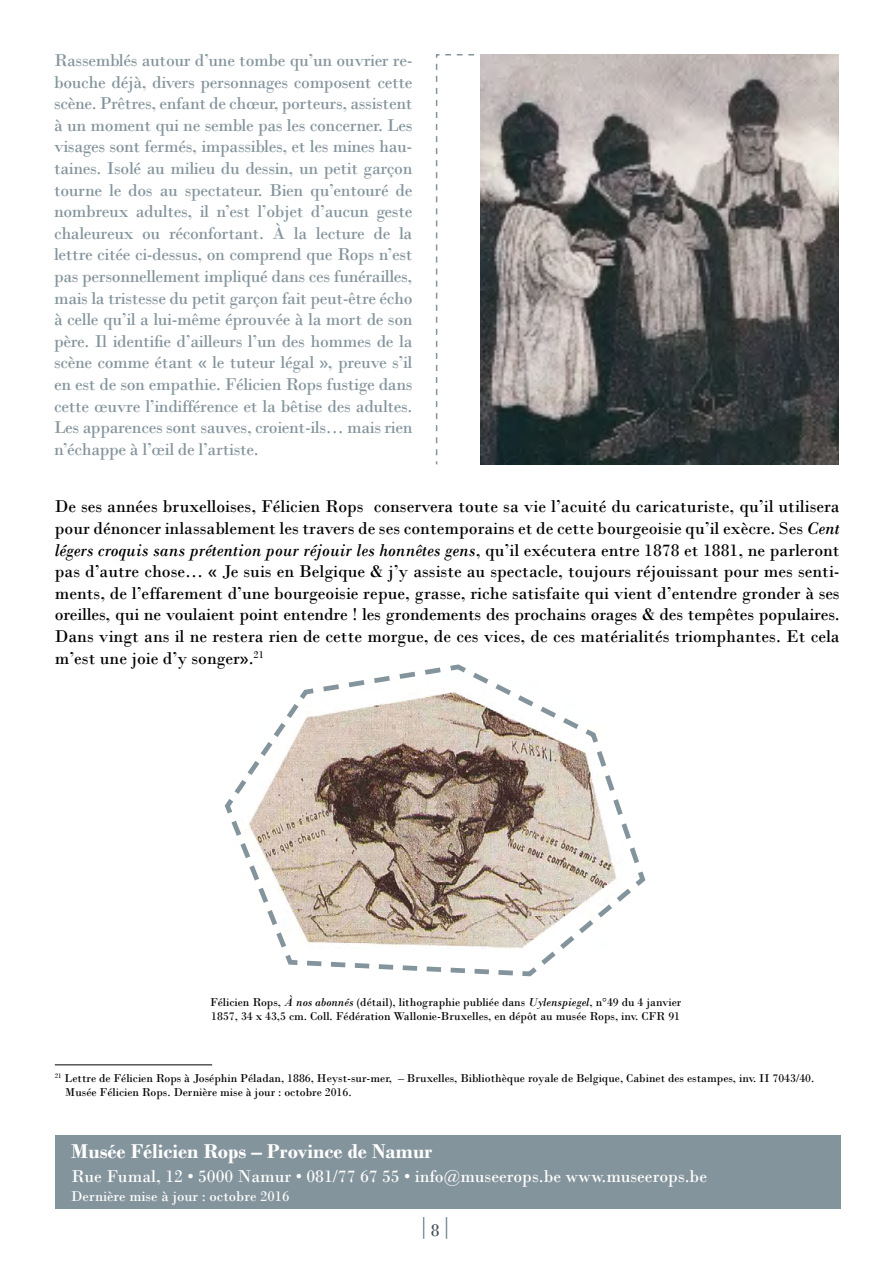
<style>
.page{position:relative;width:893px;height:1263px;background:#fff}
.page>*{position:absolute;margin:0;border:0;box-sizing:border-box;transform-origin:0 0}
.t1{font:700 21px "Bodoni";color:#fff}
.t2{font:18px/21.6px "Bodoni";letter-spacing:-.02em;color:#84949c;text-align:justify}
.t3{font:18px/21.6px "Bodoni";color:#000;text-align:justify}
.t4{font:18px "Bodoni";color:#fff}
.t5{font:18px "Bodoni";color:#465056}
.t6{font:15px "Bodoni";color:#fff}
.t7{font:12px/13.5px "Bodoni";color:#000}
.s1{font-style:italic}
</style>
<div class="page">
<svg style="left:423px;top:1217px;width:1px;height:22px"></svg>
<svg style="left:446px;top:1217px;width:1px;height:22px"></svg>
<hr style="left:55px;top:1064px;width:157px;height:1px;background:#000">
<svg style="left:224px;top:664px;width:422px;height:313px"></svg>
<svg style="left:435px;top:54px;width:61px;height:411px"></svg>
<img style="left:481px;top:54px;width:358px;height:410px">
<div style="left:55px;top:1135px;width:785px;height:74px;background:#84949c"></div>
<p class="t2" style="left:54px;top:49px;width:360px">Rassemblés autour d’une tombe qu’un ouvrier re&shy;bouche déjà, divers personnages composent cette scène. Prêtres, enfant de chœur, porteurs, assistent à un moment qui ne semble pas les concerner. Les visages sont fermés, impassibles, et les mines hau&shy;taines. Isolé au milieu du dessin, un petit garçon tourne le dos au spectateur. Bien qu’entouré de nombreux adultes, il n’est l’objet d’aucun geste chaleureux ou réconfortant. À la lecture de la lettre citée ci-dessus, on comprend que Rops n’est pas personnellement impliqué dans ces funérailles, mais la tristesse du petit garçon fait peut-être écho à celle qu’il a lui-même éprouvée à la mort de son père. Il identifie d’ailleurs l’un des hommes de la scène comme étant « le tuteur légal », preuve s’il en est de son empathie. Félicien Rops fustige dans cette œuvre l’indifférence et la bêtise des adultes.<br>Les apparences sont sauves, croient-ils… mais rien n’échappe à l’œil de l’artiste.</p>
<p class="t3" style="left:55px;top:496px;width:786px">De ses années bruxelloises, Félicien Rops conservera toute sa vie l’acuité du caricaturiste, qu’il utilisera pour dénoncer inlassablement les travers de ses contemporains et de cette bourgeoisie qu’il exècre. Ses <span class="s1">Cent légers croquis sans prétention pour réjouir les honnêtes gens</span>, qu’il exécutera entre 1878 et 1881, ne parleront pas d’autre chose… « Je suis en Belgique &amp; j’y assiste au spectacle, toujours réjouissant pour mes senti&shy;ments, de l’effarement d’une bourgeoisie repue, grasse, riche satisfaite qui vient d’entendre gronder à ses oreilles, qui ne voulaient point entendre ! les grondements des prochains orages &amp; des tempêtes populaires.<br>Dans vingt ans il ne restera rien de cette morgue, de ces vices, de ces matérialités triomphantes. Et cela m’est une joie d’y songer».<sup>21</sup></p>
<p class="t7" style="left:210px;top:996px;width:473px">Félicien Rops, <span class="s1">À nos abonnés</span> (détail), lithographie publiée dans <span class="s1">Uylenspiegel</span>, n°49 du 4 janvier<br>1857, 34 x 43,5 cm. Coll. Fédération Wallonie-Bruxelles, en dépôt au musée Rops, inv. CFR 91</p>
<p class="t7" style="left:65px;top:1071px;width:751px;text-indent:-10px"><sup>21</sup> Lettre de Félicien Rops à Joséphin Péladan, 1886, Heyst-sur-mer, – Bruxelles, Bibliothèque royale de Belgique, Cabinet des estampes, inv. II 7043/40.<br>Musée Félicien Rops. Dernière mise à jour : octobre 2016.</p>
<p class="t1" style="left:71px;top:1138px;width:362px">Musée Félicien Rops – Province de Namur</p>
<p class="t4" style="left:71px;top:1165px;width:637px">Rue Fumal, 12 • 5000 Namur • 081/77 67 55 • info@museerops.be www.museerops.be</p>
<p class="t6" style="left:71px;top:1187px;width:220px">Dernière mise à jour : octobre 2016</p>
<p class="t5" style="left:431px;top:1219px;width:10px">8</p>
</div>
